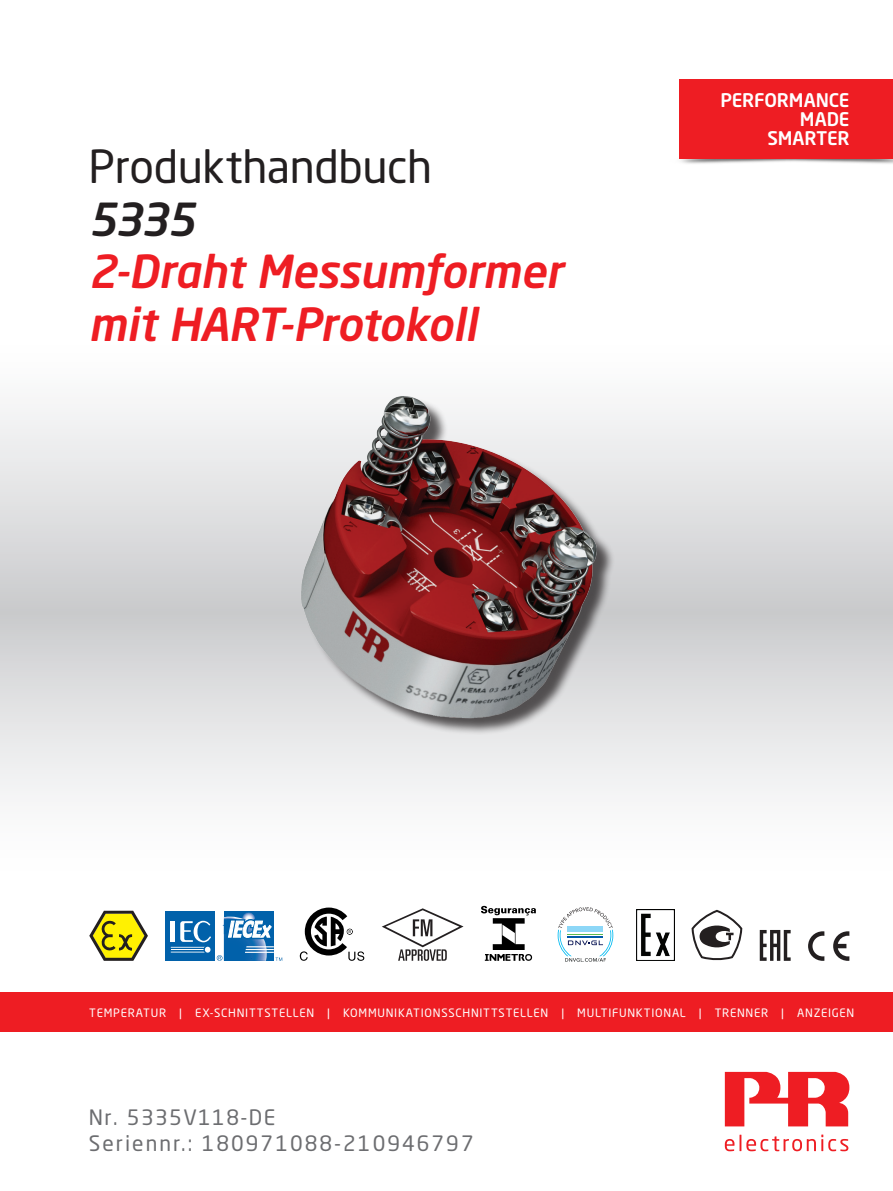
<style>
.page{position:relative;width:893px;height:1191px;background:#fff}
.page>*{position:absolute;margin:0;border:0;box-sizing:border-box;transform-origin:0 0}
.t1{font:italic 500 45px/52.5px "Neo Sans Pro";letter-spacing:-.01em;color:#ee1d23}
.t2{font:45px "Neo Sans Pro";letter-spacing:-.01em;color:#231f20}
.t3{font:italic 500 45px "Neo Sans Pro";color:#231f20}
.t4{font:21px/26.5px "Neo Sans Pro";letter-spacing:.095em;color:#6c6d70}
.t5{font:500 18.6px/19px "Neo Sans Std";letter-spacing:-.01em;color:#fff;text-align:right}
.t6{font:11.4px "Neo Sans Pro";letter-spacing:.065em;color:#fff}
</style>
<div class="page">
<svg style="left:0;top:408px;width:893px;height:387px"></svg>
<div style="left:0;top:992px;width:893px;height:40px;background:#ee1d23"></div>
<svg style="left:725px;top:1134px;width:123px;height:17px"></svg>
<svg style="left:725px;top:1071px;width:124px;height:55px"></svg>
<img style="left:264px;top:396px;width:365px;height:380px">
<img style="left:679px;top:153px;width:214px;height:11px">
<div style="left:680px;top:79px;width:213px;height:80px;background:#ee1d23"></div>
<svg style="left:833px;top:931px;width:16px;height:29px"></svg>
<svg style="left:808px;top:931px;width:16px;height:29px"></svg>
<svg style="left:760px;top:930px;width:31px;height:30px"></svg>
<svg style="left:300px;top:907px;width:64px;height:53px"></svg>
<svg style="left:382px;top:908px;width:82px;height:52px"></svg>
<svg style="left:691px;top:909px;width:51px;height:51px"></svg>
<div style="left:224px;top:911px;width:50px;height:49px;background:#0161aa"></div>
<svg style="left:241px;top:911px;width:14px;height:14px"></svg>
<div style="left:165px;top:911px;width:50px;height:49px;background:#0161aa"></div>
<svg style="left:171px;top:920px;width:40px;height:32px"></svg>
<svg style="left:217px;top:916px;width:65px;height:44px"></svg>
<svg style="left:89px;top:910px;width:59px;height:50px"></svg>
<svg style="left:558px;top:907px;width:55px;height:55px"></svg>
<img style="left:636px;top:909px;width:38px;height:51px">
<svg style="left:481px;top:906px;width:55px;height:54px"></svg>
<h1 class="t2" style="left:89px;top:139px;width:345px">Produkthandbuch</h1>
<h1 class="t3" style="left:89px;top:191px;width:108px">5335</h1>
<h1 class="t1" style="left:89px;top:244px;width:476px">2-Draht Messumformer mit HART-Protokoll</h1>
<h3 class="t5" style="left:720px;top:90px;width:131px">PERFORMANCE<br>MADE<br>SMARTER</h3>
<p class="t6" style="left:89px;top:1005px;width:766px">TEMPERATUR | EX-SCHNITTSTELLEN | KOMMUNIKATIONSSCHNITTSTELLEN | MULTIFUNKTIONAL | TRENNER | ANZEIGEN</p>
<h2 class="t4" style="left:89px;top:1103px;width:386px">Nr. 5335V118-DE<br>Seriennr.: 180971088-210946797</h2>
</div>
